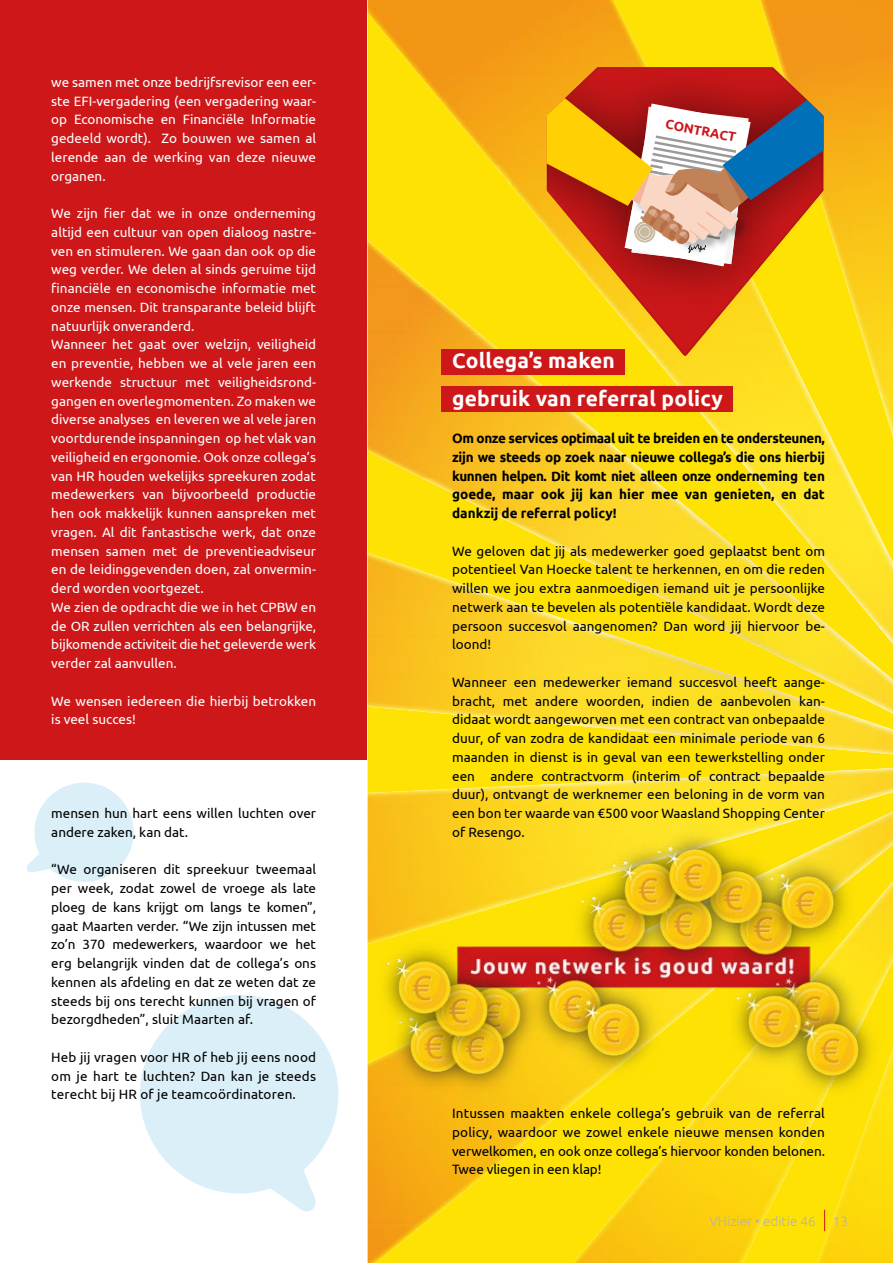
<style>
.page{position:relative;width:893px;height:1263px;background:#fff}
.page>*{position:absolute;margin:0;border:0;box-sizing:border-box;transform-origin:0 0}
.t1{font:700 21px/37.5px "Ubuntu";letter-spacing:.01em;color:#fff}
.t2{font:13.5px/18.8px "Ubuntu";color:#000;text-align:justify}
.t3{font:13.5px/18.8px "Ubuntu";color:#fff}
.t4{font:700 13.5px/18.8px "Ubuntu";color:#000;text-align:justify}
.t5{font:300 13.5px "Ubuntu";color:#b3b2b2}
.t6{font:700 13.2px "Ubuntu";color:#cc171a}
</style>
<div class="page">
<div style="left:368px;top:0;width:525px;height:1263px;background:#fee204"></div>
<div style="left:856px;top:1147px;width:37px;height:116px;background:#fddb0a"></div>
<img style="left:817px;top:1152px;width:40px;height:111px">
<img style="left:529px;top:721px;width:364px;height:33px">
<img style="left:368px;top:679px;width:502px;height:43px">
<img style="left:368px;top:636px;width:376px;height:44px">
<img style="left:368px;top:594px;width:250px;height:43px">
<img style="left:368px;top:553px;width:125px;height:42px">
<img style="left:368px;top:1147px;width:170px;height:32px">
<img style="left:368px;top:1178px;width:113px;height:47px">
<img style="left:368px;top:1224px;width:56px;height:39px">
<img style="left:801px;top:533px;width:92px;height:92px">
<img style="left:752px;top:441px;width:127px;height:93px">
<img style="left:879px;top:625px;width:14px;height:19px">
<img style="left:655px;top:349px;width:178px;height:93px">
<img style="left:511px;top:166px;width:36px;height:92px">
<img style="left:724px;top:441px;width:28px;height:34px">
<img style="left:417px;top:74px;width:130px;height:92px">
<img style="left:368px;top:0;width:282px;height:74px">
<svg style="left:647px;top:356px;width:9px;height:4px"></svg>
<img style="left:494px;top:165px;width:17px;height:21px">
<img style="left:368px;top:768px;width:525px;height:16px">
<img style="left:802px;top:0;width:91px;height:304px">
<img style="left:852px;top:303px;width:41px;height:134px">
<img style="left:760px;top:0;width:42px;height:67px">
<img style="left:751px;top:1147px;width:49px;height:99px">
<div style="left:703px;top:1147px;width:48px;height:116px;background:#fdd30d"></div>
<img style="left:654px;top:1147px;width:49px;height:116px">
<img style="left:606px;top:1165px;width:49px;height:98px">
<img style="left:573px;top:1223px;width:34px;height:40px">
<img style="left:801px;top:667px;width:92px;height:46px">
<img style="left:706px;top:620px;width:173px;height:48px">
<img style="left:611px;top:572px;width:211px;height:49px">
<img style="left:515px;top:525px;width:250px;height:48px">
<img style="left:420px;top:477px;width:288px;height:48px">
<img style="left:368px;top:429px;width:283px;height:49px">
<img style="left:368px;top:381px;width:226px;height:49px">
<img style="left:368px;top:334px;width:169px;height:48px">
<img style="left:368px;top:286px;width:113px;height:49px">
<img style="left:368px;top:240px;width:56px;height:47px">
<svg style="left:27px;top:782px;width:107px;height:100px"></svg>
<svg style="left:140px;top:995px;width:199px;height:217px"></svg>
<div style="left:441px;top:349px;width:183px;height:25px;background:#cd1719"></div>
<div style="left:441px;top:386px;width:291px;height:26px;background:#cd1719"></div>
<div style="left:0;top:0;width:367px;height:759px;background:#cd1719"></div>
<img style="left:367px;top:784px;width:526px;height:363px">
<img style="left:672px;top:353px;width:26px;height:2px">
<svg style="left:549px;top:70px;width:272px;height:283px;fill:#fee204"></svg>
<img style="left:565px;top:67px;width:242px;height:31px">
<img style="left:567px;top:70px;width:238px;height:28px">
<img style="left:716px;top:279px;width:107px;height:61px">
<img style="left:623px;top:279px;width:25px;height:30px">
<img style="left:648px;top:279px;width:99px;height:38px">
<img style="left:655px;top:316px;width:61px;height:24px">
<svg style="left:547px;top:98px;width:277px;height:181px"></svg>
<svg style="left:824px;top:1210px;width:1px;height:21px"></svg>
<p class="t3" style="left:51px;top:72px;width:266px;text-align:justify">we samen met onze bedrijfsrevisor een eer&shy;ste EFI-vergadering (een vergadering waar&shy;op Economische en Financiële Informatie gedeeld wordt). Zo bouwen we samen al lerende aan de werking van deze nieuwe organen.</p>
<p class="t3" style="left:51px;top:203px;width:266px">We zijn fier dat we in onze onderneming altijd een cultuur van open dialoog nastre&shy;ven en stimuleren. We gaan dan ook op die weg verder. We delen al sinds geruime tijd financiële en economische informatie met onze mensen. Dit transparante beleid blijft natuurlijk onveranderd.<br>Wanneer het gaat over welzijn, veiligheid en preventie, hebben we al vele jaren een werkende structuur met veiligheidsrond&shy;gangen en overlegmomenten. Zo maken we diverse analyses en leveren we al vele jaren voortdurende inspanningen op het vlak van veiligheid en ergonomie. Ook onze collega’s van HR houden wekelijks spreekuren zodat medewerkers van bijvoorbeeld productie hen ook makkelijk kunnen aanspreken met vragen. Al dit fantastische werk, dat onze mensen samen met de preventieadviseur en de leidinggevenden doen, zal onvermin&shy;derd worden voortgezet.<br>We zien de opdracht die we in het CPBW en de OR zullen verrichten als een belangrijke, bijkomende activiteit die het geleverde werk verder zal aanvullen.</p>
<p class="t3" style="left:51px;top:691px;width:266px">We wensen iedereen die hierbij betrokken is veel succes!</p>
<p class="t2" style="left:51px;top:803px;width:266px">mensen hun hart eens willen luchten over andere zaken, kan dat.</p>
<p class="t2" style="left:51px;top:860px;width:266px">“We organiseren dit spreekuur tweemaal per week, zodat zowel de vroege als late ploeg de kans krijgt om langs te komen”, gaat Maarten verder. “We zijn intussen met zo’n 370 medewerkers, waardoor we het erg belangrijk vinden dat de collega’s ons kennen als afdeling en dat ze weten dat ze steeds bij ons terecht kunnen bij vragen of bezorgdheden”, sluit Maarten af.</p>
<p class="t2" style="left:51px;top:1047px;width:266px">Heb jij vragen voor HR of heb jij eens nood om je hart te luchten? Dan kan je steeds terecht bij HR of je teamcoördinatoren.</p>
<p class="t6" style="left:667px;top:116px;width:73px;rotate:11deg">CONTRACT</p>
<h1 class="t1" style="left:452px;top:342px;width:272px">Collega’s maken<br>gebruik van referral policy</h1>
<p class="t4" style="left:452px;top:429px;width:374px">Om onze services optimaal uit te breiden en te ondersteunen, zijn we steeds op zoek naar nieuwe collega’s die ons hierbij kunnen helpen. Dit komt niet alleen onze onderneming ten goede, maar ook jij kan hier mee van genieten, en dat dankzij de referral policy!</p>
<p class="t2" style="left:452px;top:541px;width:374px">We geloven dat jij als medewerker goed geplaatst bent om potentieel Van Hoecke talent te herkennen, en om die reden willen we jou extra aanmoedigen iemand uit je persoonlijke netwerk aan te bevelen als potentiële kandidaat. Wordt deze persoon succesvol aangenomen? Dan word jij hiervoor be&shy;loond!</p>
<p class="t2" style="left:452px;top:672px;width:374px">Wanneer een medewerker iemand succesvol heeft aange&shy;bracht, met andere woorden, indien de aanbevolen kan&shy;didaat wordt aangeworven met een contract van onbepaalde duur, of van zodra de kandidaat een minimale periode van 6 maanden in dienst is in geval van een tewerkstelling onder een andere contractvorm (interim of contract bepaalde duur), ontvangt de werknemer een beloning in de vorm van een bon ter waarde van €500 voor Waasland Shopping Center of Resengo.</p>
<p class="t2" style="left:452px;top:1103px;width:374px">Intussen maakten enkele collega’s gebruik van de referral policy, waardoor we zowel enkele nieuwe mensen konden verwelkomen, en ook onze collega’s hiervoor konden belonen.<br>Twee vliegen in een klap!</p>
<p class="t5" style="left:709px;top:1213px;width:108px">VHizier • editie 46</p>
<p class="t5" style="left:833px;top:1213px;width:17px">13</p>
</div>
